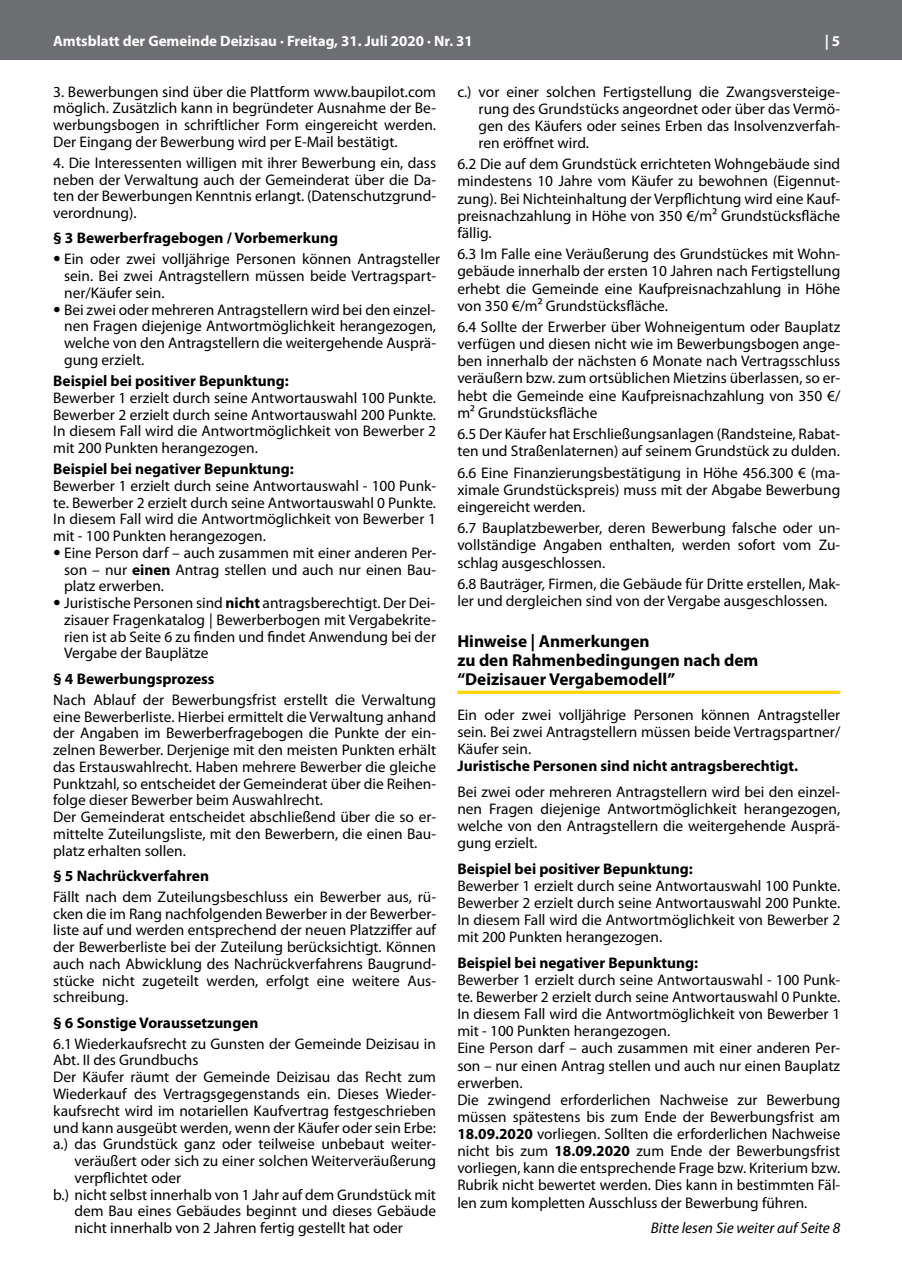
<style>
.page{position:relative;width:902px;height:1280px;background:#fff}
.page>*{position:absolute;margin:0;border:0;box-sizing:border-box;transform-origin:0 0}
.t1{font:700 17.25px/19.4px "Myriad Pro";color:#000}
.t2{font:15.3px/17.1px "Myriad Pro";color:#000;text-align:justify}
.t3{font:700 15.3px "Myriad Pro";color:#000}
.t4{font:italic 15.3px "Myriad Pro";color:#000}
.t5{font:700 15px "Myriad Pro";color:#fff}
.s1{font-family:"Helvetica Neue";font-weight:300}
.s2{font-weight:700}
</style>
<div class="page">
<div style="left:0;top:0;width:901px;height:60px;background:#6d6e71"></div>
<hr style="left:457px;top:691px;width:383px;height:3px;background:#ffd400">
<p class="t5" style="left:53px;top:31px;width:421px">Amtsblatt der Gemeinde Deizisau · Freitag, 31. Juli 2020 · Nr. 31</p>
<p class="t5" style="left:824px;top:31px;width:17px">| 5</p>
<p class="t2" style="left:53px;top:83px;width:384px">3. Bewerbungen sind über die Plattform www.baupilot.com möglich. Zusätzlich kann in begründeter Ausnahme der Be&shy;werbungsbogen in schriftlicher Form eingereicht werden.<br>Der Eingang der Bewerbung wird per E-Mail bestätigt.</p>
<p class="t2" style="left:53px;top:154px;width:384px">4. Die Interessenten willigen mit ihrer Bewerbung ein, dass neben der Verwaltung auch der Gemeinderat über die Da&shy;ten der Bewerbungen Kenntnis erlangt. (Datenschutzgrund&shy;verordnung).</p>
<p class="t3" style="left:53px;top:228px;width:286px">§ 3 Bewerberfragebogen / Vorbemerkung</p>
<p class="t2" style="left:64px;top:251px;width:377px;text-align:left;text-indent:-11px"><span class="s1">•</span> Ein oder zwei volljährige Personen können Antragsteller sein. Bei zwei Antragstellern müssen beide Vertragspart&shy;ner/Käufer sein.</p>
<p class="t2" style="left:64px;top:301px;width:373px;text-indent:-11px"><span class="s1">•</span> Bei zwei oder mehreren Antragstellern wird bei den einzel&shy;nen Fragen diejenige Antwortmöglichkeit herangezogen, welche von den Antragstellern die weitergehende Ausprä&shy;gung erzielt.</p>
<p class="t3" style="left:53px;top:371px;width:237px">Beispiel bei positiver Bepunktung:</p>
<p class="t2" style="left:53px;top:389px;width:384px">Bewerber 1 erzielt durch seine Antwortauswahl 100 Punkte.<br>Bewerber 2 erzielt durch seine Antwortauswahl 200 Punkte.<br>In diesem Fall wird die Antwortmöglichkeit von Bewerber 2 mit 200 Punkten herangezogen.</p>
<p class="t3" style="left:53px;top:459px;width:242px">Beispiel bei negativer Bepunktung:</p>
<p class="t2" style="left:53px;top:477px;width:384px">Bewerber 1 erzielt durch seine Antwortauswahl - 100 Punk&shy;te. Bewerber 2 erzielt durch seine Antwortauswahl 0 Punkte.<br>In diesem Fall wird die Antwortmöglichkeit von Bewerber 1 mit - 100 Punkten herangezogen.</p>
<p class="t2" style="left:64px;top:544px;width:374px;text-indent:-11px"><span class="s1">•</span> Eine Person darf – auch zusammen mit einer anderen Per&shy;son – nur <span class="s2">einen</span> Antrag stellen und auch nur einen Bau&shy;platz erwerben.</p>
<p class="t2" style="left:64px;top:594px;width:373px;text-indent:-11px"><span class="s1">•</span> Juristische Personen sind <span class="s2">nicht</span> antragsberechtigt. Der Dei&shy;zisauer Fragenkatalog | Bewerberbogen mit Vergabekrite&shy;rien ist ab Seite 6 zu finden und findet Anwendung bei der Vergabe der Bauplätze</p>
<p class="t3" style="left:53px;top:669px;width:163px">§ 4 Bewerbungsprozess</p>
<p class="t2" style="left:53px;top:691px;width:384px;text-align:left">Nach Ablauf der Bewerbungsfrist erstellt die Verwaltung eine Bewerberliste. Hierbei ermittelt die Verwaltung anhand der Angaben im Bewerberfragebogen die Punkte der ein&shy;zelnen Bewerber. Derjenige mit den meisten Punkten erhält das Erstauswahlrecht. Haben mehrere Bewerber die gleiche Punktzahl, so entscheidet der Gemeinderat über die Reihen&shy;folge dieser Bewerber beim Auswahlrecht.<br>Der Gemeinderat entscheidet abschließend über die so er&shy;mittelte Zuteilungsliste, mit den Bewerbern, die einen Bau&shy;platz erhalten sollen.</p>
<p class="t3" style="left:53px;top:866px;width:157px">§ 5 Nachrückverfahren</p>
<p class="t2" style="left:53px;top:888px;width:384px">Fällt nach dem Zuteilungsbeschluss ein Bewerber aus, rü&shy;cken die im Rang nachfolgenden Bewerber in der Bewerber&shy;liste auf und werden entsprechend der neuen Platzziffer auf der Bewerberliste bei der Zuteilung berücksichtigt. Können auch nach Abwicklung des Nachrückverfahrens Baugrund&shy;stücke nicht zugeteilt werden, erfolgt eine weitere Aus&shy;schreibung.</p>
<p class="t3" style="left:53px;top:1012px;width:207px">§ 6 Sonstige Voraussetzungen</p>
<p class="t2" style="left:53px;top:1035px;width:384px">6.1 Wiederkaufsrecht zu Gunsten der Gemeinde Deizisau in</p>
<p class="t2" style="left:53px;top:1051px;width:147px">Abt. II des Grundbuchs</p>
<p class="t2" style="left:53px;top:1068px;width:384px">Der Käufer räumt der Gemeinde Deizisau das Recht zum</p>
<p class="t2" style="left:53px;top:1085px;width:384px">Wiederkauf des Vertragsgegenstands ein. Dieses Wieder-</p>
<p class="t2" style="left:53px;top:1102px;width:384px">kaufsrecht wird im notariellen Kaufvertrag festgeschrieben</p>
<p class="t2" style="left:53px;top:1118px;width:384px">und kann ausgeübt werden, wenn der Käufer oder sein Erbe:</p>
<p class="t2" style="left:53px;top:1135px;width:384px">a.) das Grundstück ganz oder teilweise unbebaut weiter-</p>
<p class="t2" style="left:74px;top:1152px;width:363px">veräußert oder sich zu einer solchen Weiterveräußerung</p>
<p class="t2" style="left:74px;top:1169px;width:108px">verpflichtet oder</p>
<p class="t2" style="left:53px;top:1186px;width:384px">b.) nicht selbst innerhalb von 1 Jahr auf dem Grundstück mit</p>
<p class="t2" style="left:74px;top:1202px;width:363px">dem Bau eines Gebäudes beginnt und dieses Gebäude</p>
<p class="t2" style="left:74px;top:1219px;width:330px">nicht innerhalb von 2 Jahren fertig gestellt hat oder</p>
<p class="t2" style="left:478px;top:83px;width:363px;text-indent:-21px">c.) vor einer solchen Fertigstellung die Zwangsversteige&shy;rung des Grundstücks angeordnet oder über das Vermö&shy;gen des Käufers oder seines Erben das Insolvenzverfah&shy;ren eröffnet wird.</p>
<p class="t2" style="left:457px;top:155px;width:384px">6.2 Die auf dem Grundstück errichteten Wohngebäude sind mindestens 10 Jahre vom Käufer zu bewohnen (Eigennut&shy;zung). Bei Nichteinhaltung der Verpflichtung wird eine Kauf&shy;preisnachzahlung in Höhe von 350 €/m² Grundstücksfläche fällig.</p>
<p class="t2" style="left:457px;top:245px;width:384px">6.3 Im Falle eine Veräußerung des Grundstückes mit Wohn&shy;gebäude innerhalb der ersten 10 Jahren nach Fertigstellung erhebt die Gemeinde eine Kaufpreisnachzahlung in Höhe von 350 €/m² Grundstücksfläche.</p>
<p class="t2" style="left:457px;top:318px;width:384px">6.4 Sollte der Erwerber über Wohneigentum oder Bauplatz verfügen und diesen nicht wie im Bewerbungsbogen ange&shy;ben innerhalb der nächsten 6 Monate nach Vertragsschluss veräußern bzw. zum ortsüblichen Mietzins überlassen, so er&shy;hebt die Gemeinde eine Kaufpreisnachzahlung von 350 €/ m² Grundstücksfläche</p>
<p class="t2" style="left:457px;top:425px;width:384px">6.5 Der Käufer hat Erschließungsanlagen (Randsteine, Rabat&shy;ten und Straßenlaternen) auf seinem Grundstück zu dulden.</p>
<p class="t2" style="left:457px;top:464px;width:384px">6.6 Eine Finanzierungsbestätigung in Höhe 456.300 € (ma&shy;ximale Grundstückspreis) muss mit der Abgabe Bewerbung eingereicht werden.</p>
<p class="t2" style="left:457px;top:519px;width:384px">6.7 Bauplatzbewerber, deren Bewerbung falsche oder un&shy;vollständige Angaben enthalten, werden sofort vom Zu&shy;schlag ausgeschlossen.</p>
<p class="t2" style="left:457px;top:575px;width:384px">6.8 Bauträger, Firmen, die Gebäude für Dritte erstellen, Mak&shy;ler und dergleichen sind von der Vergabe ausgeschlossen.</p>
<p class="t1" style="left:457px;top:631px;width:302px">Hinweise | Anmerkungen<br>zu den Rahmenbedingungen nach dem “Deizisauer Vergabemodell”</p>
<p class="t2" style="left:457px;top:706px;width:384px">Ein oder zwei volljährige Personen können Antragsteller sein. Bei zwei Antragstellern müssen beide Vertragspartner/ Käufer sein.</p>
<p class="t3" style="left:457px;top:756px;width:342px">Juristische Personen sind nicht antragsberechtigt.</p>
<p class="t2" style="left:457px;top:783px;width:384px">Bei zwei oder mehreren Antragstellern wird bei den einzel&shy;nen Fragen diejenige Antwortmöglichkeit herangezogen, welche von den Antragstellern die weitergehende Ausprä&shy;gung erzielt.</p>
<p class="t3" style="left:457px;top:858px;width:237px">Beispiel bei positiver Bepunktung:</p>
<p class="t2" style="left:457px;top:877px;width:384px">Bewerber 1 erzielt durch seine Antwortauswahl 100 Punkte.<br>Bewerber 2 erzielt durch seine Antwortauswahl 200 Punkte.<br>In diesem Fall wird die Antwortmöglichkeit von Bewerber 2 mit 200 Punkten herangezogen.</p>
<p class="t3" style="left:457px;top:952px;width:242px">Beispiel bei negativer Bepunktung:</p>
<p class="t2" style="left:457px;top:971px;width:384px;text-align:left">Bewerber 1 erzielt durch seine Antwortauswahl - 100 Punk&shy;te. Bewerber 2 erzielt durch seine Antwortauswahl 0 Punkte.<br>In diesem Fall wird die Antwortmöglichkeit von Bewerber 1 mit - 100 Punkten herangezogen.<br>Eine Person darf – auch zusammen mit einer anderen Per&shy;son – nur einen Antrag stellen und auch nur einen Bauplatz erwerben.<br>Die zwingend erforderlichen Nachweise zur Bewerbung müssen spätestens bis zum Ende der Bewerbungsfrist am <span class="s2">18.09.2020</span> vorliegen. Sollten die erforderlichen Nachweise nicht bis zum <span class="s2">18.09.2020</span> zum Ende der Bewerbungsfrist vorliegen, kann die entsprechende Frage bzw. Kriterium bzw.<br>Rubrik nicht bewertet werden. Dies kann in bestimmten Fäl&shy;len zum kompletten Ausschluss der Bewerbung führen.</p>
<p class="t4" style="left:651px;top:1220px;width:191px">Bitte lesen Sie weiter auf Seite 8</p>
</div>
